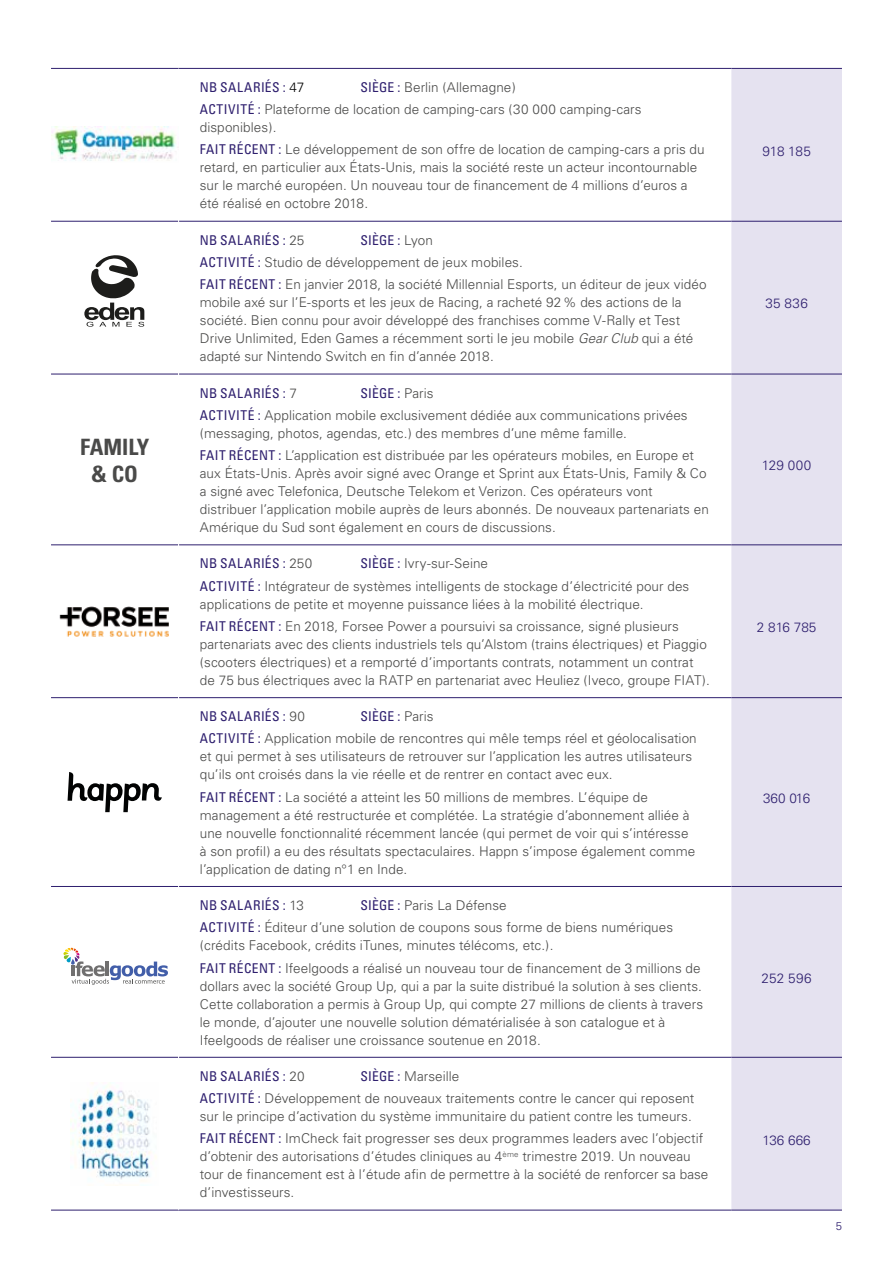
<style>
.page{position:relative;width:893px;height:1263px;background:#fff}
.page>*{position:absolute;margin:0;border:0;box-sizing:border-box;transform-origin:0 0}
.t1{font:700 condensed 22.5px/27px "Univers";color:#4a4a49;text-align:center}
.t2{font:300 13.5px/18px "Univers";letter-spacing:.005em;color:#4a4a49}
.t3{font:condensed 13.5px "Univers";letter-spacing:.035em;color:#2e1f6e}
.t4{font:300 13.5px "Univers";color:#2e1f6e}
.t5{font:300 11.25px "Univers";color:#2e1f6e}
.s1{font-weight:400;font-stretch:condensed;color:#2e1f6e}
.s2{font-weight:300;font-stretch:normal;color:#000}
.s3{font-style:italic}
.s4{font-weight:300;font-stretch:normal;color:#4a4a49}
</style>
<div class="page">
<div style="left:731px;top:69px;width:111px;height:1141px;background:#e5e2f0"></div>
<hr style="left:731px;top:68px;width:111px;height:1px;background:#2e1f6e">
<hr style="left:731px;top:221px;width:111px;height:1px;background:#2e1f6e">
<hr style="left:731px;top:374px;width:111px;height:1px;background:#2e1f6e">
<hr style="left:731px;top:544px;width:111px;height:1px;background:#2e1f6e">
<hr style="left:731px;top:697px;width:111px;height:1px;background:#2e1f6e">
<hr style="left:731px;top:886px;width:111px;height:1px;background:#2e1f6e">
<hr style="left:731px;top:1057px;width:111px;height:1px;background:#2e1f6e">
<hr style="left:731px;top:1210px;width:111px;height:1px;background:#2e1f6e">
<hr style="left:51px;top:68px;width:128px;height:1px;background:#2e1f6e">
<hr style="left:179px;top:68px;width:552px;height:1px;background:#2e1f6e">
<hr style="left:51px;top:221px;width:127px;height:1px;background:#2e1f6e">
<hr style="left:179px;top:221px;width:552px;height:1px;background:#2e1f6e">
<hr style="left:51px;top:374px;width:127px;height:1px;background:#2e1f6e">
<hr style="left:179px;top:374px;width:552px;height:1px;background:#2e1f6e">
<hr style="left:51px;top:544px;width:127px;height:1px;background:#2e1f6e">
<hr style="left:179px;top:544px;width:552px;height:1px;background:#2e1f6e">
<hr style="left:51px;top:697px;width:127px;height:1px;background:#2e1f6e">
<hr style="left:179px;top:697px;width:552px;height:1px;background:#2e1f6e">
<hr style="left:51px;top:886px;width:127px;height:1px;background:#2e1f6e">
<hr style="left:179px;top:886px;width:552px;height:1px;background:#2e1f6e">
<hr style="left:51px;top:1057px;width:127px;height:1px;background:#2e1f6e">
<hr style="left:179px;top:1057px;width:552px;height:1px;background:#2e1f6e">
<hr style="left:51px;top:1210px;width:128px;height:1px;background:#2e1f6e">
<hr style="left:179px;top:1210px;width:552px;height:1px;background:#2e1f6e">
<img style="left:51px;top:127px;width:125px;height:34px">
<svg style="left:84px;top:255px;width:60px;height:72px"></svg>
<img style="left:59px;top:606px;width:110px;height:31px">
<svg style="left:68px;top:772px;width:94px;height:40px"></svg>
<svg style="left:63px;top:948px;width:105px;height:37px"></svg>
<img style="left:71px;top:1082px;width:86px;height:99px">
<h1 class="t1" style="left:80px;top:433px;width:71px">FAMILY &amp; CO</h1>
<p class="t2" style="left:200px;top:76px;width:443px;line-height:22.2px;text-indent:161px"><span class="s1">SIÈGE :</span> Berlin (Allemagne)<br><span class="s1">ACTIVITÉ :</span> Plateforme de location de camping-cars (30 000 camping-cars</p>
<p class="t2" style="left:200px;top:116px;width:506px;line-height:22.2px">disponibles).<br><span class="s1">FAIT RÉCENT :</span> Le développement de son offre de location de camping-cars a pris du</p>
<p class="t2" style="left:200px;top:159px;width:499px">retard, en particulier aux États-Unis, mais la société reste un acteur incontournable sur le marché européen. Un nouveau tour de financement de 4 millions d’euros a été réalisé en octobre 2018.</p>
<p class="t3" style="left:200px;top:79px;width:106px">NB SALARIÉS : <span class="s2">47</span></p>
<p class="t4" style="left:762px;top:143px;width:50px">918 185</p>
<p class="t2" style="left:200px;top:229px;width:508px;line-height:22.2px;text-indent:161px"><span class="s1">SIÈGE :</span> Lyon<br><span class="s1">ACTIVITÉ :</span> Studio de développement de jeux mobiles.<br><span class="s1">FAIT RÉCENT :</span> En janvier 2018, la société Millennial Esports, un éditeur de jeux vidéo</p>
<p class="t2" style="left:200px;top:293px;width:495px">mobile axé sur l’E-sports et les jeux de Racing, a racheté 92% des actions de la société. Bien connu pour avoir développé des franchises comme V-Rally et Test Drive Unlimited, Eden Games a récemment sorti le jeu mobile <span class="s3">Gear Club</span> qui a été adapté sur Nintendo Switch en fin d’année 2018.</p>
<p class="t4" style="left:765px;top:296px;width:44px">35 836</p>
<p class="t3" style="left:200px;top:231px;width:106px">NB SALARIÉS : <span class="s4">25</span></p>
<p class="t2" style="left:200px;top:382px;width:489px;line-height:22.2px;text-indent:161px"><span class="s1">SIÈGE :</span> Paris<br><span class="s1">ACTIVITÉ :</span> Application mobile exclusivement dédiée aux communications privées</p>
<p class="t2" style="left:200px;top:422px;width:496px;line-height:22.2px">(messaging, photos, agendas, etc.) des membres d’une même famille.<br><span class="s1">FAIT RÉCENT :</span> L’application est distribuée par les opérateurs mobiles, en Europe et</p>
<p class="t2" style="left:200px;top:464px;width:510px">aux États-Unis. Après avoir signé avec Orange et Sprint aux États-Unis, Family &amp; Co a signé avec Telefonica, Deutsche Telekom et Verizon. Ces opérateurs vont distribuer l’application mobile auprès de leurs abonnés. De nouveaux partenariats en Amérique du Sud sont également en cours de discussions.</p>
<p class="t4" style="left:762px;top:457px;width:51px">129 000</p>
<p class="t3" style="left:200px;top:555px;width:114px">NB SALARIÉS : <span class="s4">250</span></p>
<p class="t3" style="left:200px;top:384px;width:99px">NB SALARIÉS : <span class="s4">7</span></p>
<p class="t2" style="left:200px;top:552px;width:491px;line-height:22.2px;text-indent:161px"><span class="s1">SIÈGE :</span> Ivry-sur-Seine<br><span class="s1">ACTIVITÉ :</span> Intégrateur de systèmes intelligents de stockage d’électricité pour des</p>
<p class="t2" style="left:200px;top:593px;width:481px;line-height:22.2px">applications de petite et moyenne puissance liées à la mobilité électrique.<br><span class="s1">FAIT RÉCENT :</span> En 2018, Forsee Power a poursuivi sa croissance, signé plusieurs</p>
<p class="t2" style="left:200px;top:635px;width:512px">partenariats avec des clients industriels tels qu’Alstom (trains électriques) et Piaggio (scooters électriques) et a remporté d’importants contrats, notamment un contrat de 75 bus électriques avec la RATP en partenariat avec Heuliez (Iveco, groupe FIAT).</p>
<p class="t4" style="left:757px;top:619px;width:61px">2 816 785</p>
<p class="t2" style="left:200px;top:705px;width:498px;line-height:22.2px;text-indent:161px"><span class="s1">SIÈGE :</span> Paris<br><span class="s1">ACTIVITÉ :</span> Application mobile de rencontres qui mêle temps réel et géolocalisation</p>
<p class="t2" style="left:200px;top:748px;width:494px">et qui permet à ses utilisateurs de retrouver sur l’application les autres utilisateurs qu’ils ont croisés dans la vie réelle et de rentrer en contact avec eux.</p>
<p class="t2" style="left:200px;top:788px;width:497px"><span class="s1">FAIT RÉCENT :</span> La société a atteint les 50 millions de membres. L’équipe de management a été restructurée et complétée. La stratégie d’abonnement alliée à une nouvelle fonctionnalité récemment lancée (qui permet de voir qui s’intéresse à son profil) a eu des résultats spectaculaires. Happn s’impose également comme l’application de dating n°1 en Inde.</p>
<p class="t4" style="left:763px;top:790px;width:49px">360 016</p>
<p class="t3" style="left:200px;top:897px;width:106px">NB SALARIÉS : <span class="s4">13</span></p>
<p class="t3" style="left:200px;top:708px;width:107px">NB SALARIÉS : <span class="s4">90</span></p>
<p class="t2" style="left:200px;top:894px;width:475px;line-height:22.2px;text-align:center"><span class="s1">SIÈGE :</span> Paris La Défense<br><span class="s1">ACTIVITÉ :</span> Éditeur d’une solution de coupons sous forme de biens numériques</p>
<p class="t2" style="left:200px;top:934px;width:502px;line-height:22.2px">(crédits Facebook, crédits iTunes, minutes télécoms, etc.).<br><span class="s1">FAIT RÉCENT :</span> Ifeelgoods a réalisé un nouveau tour de financement de 3 millions de</p>
<p class="t2" style="left:200px;top:977px;width:505px">dollars avec la société Group Up, qui a par la suite distribué la solution à ses clients.<br>Cette collaboration a permis à Group Up, qui compte 27 millions de clients à travers le monde, d’ajouter une nouvelle solution dématérialisée à son catalogue et à Ifeelgoods de réaliser une croissance soutenue en 2018.</p>
<p class="t4" style="left:762px;top:970px;width:52px">252 596</p>
<p class="t2" style="left:200px;top:1065px;width:496px;line-height:22.2px;text-indent:161px"><span class="s1">SIÈGE :</span> Marseille<br><span class="s1">ACTIVITÉ :</span> Développement de nouveaux traitements contre le cancer qui reposent</p>
<p class="t2" style="left:200px;top:1105px;width:505px;line-height:22.2px">sur le principe d’activation du système immunitaire du patient contre les tumeurs.<br><span class="s1">FAIT RÉCENT :</span> ImCheck fait progresser ses deux programmes leaders avec l’objectif</p>
<p class="t2" style="left:200px;top:1147px;width:510px">d’obtenir des autorisations d’études cliniques au 4<sup>ème</sup> trimestre 2019. Un nouveau tour de financement est à l’étude afin de permettre à la société de renforcer sa base d’investisseurs.</p>
<p class="t3" style="left:200px;top:1067px;width:106px">NB SALARIÉS : <span class="s4">20</span></p>
<p class="t4" style="left:763px;top:1131px;width:50px">136 666</p>
<p class="t5" style="left:836px;top:1219px;width:8px">5</p>
</div>
